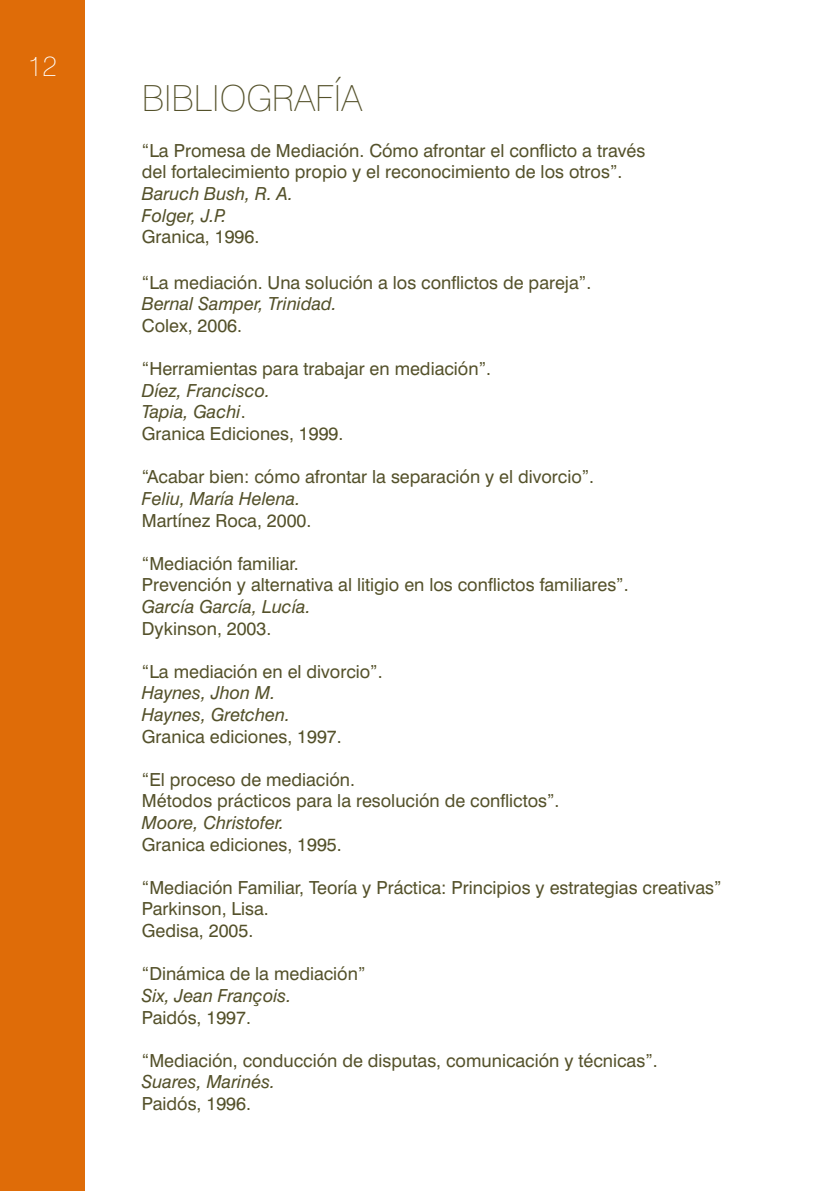
<style>
.page{position:relative;width:840px;height:1191px;background:#fff}
.page>*{position:absolute;margin:0;border:0;box-sizing:border-box;transform-origin:0 0}
.t1{font:100 36px "Swiss 721 BT";color:#54512a}
.t2{font:100 28px "Swiss 721 BT";color:#fff}
.t3{font:18px/21.6px "Swiss 721 BT";color:#54512a}
.t4{font:italic 18px/21.6px "Swiss 721 BT";color:#54512a}
.s1{font-style:normal}
</style>
<div class="page">
<div style="left:0;top:0;width:85px;height:1191px;background:#df6c08"></div>
<h2 class="t2" style="left:28px;top:49px;width:31px">12</h2>
<h1 class="t1" style="left:142px;top:76px;width:221px">BIBLIOGRAFÍA</h1>
<p class="t3" style="left:142px;top:139px;width:504px">“La Promesa de Mediación. Cómo afrontar el conflicto a través del fortalecimiento propio y el reconocimiento de los otros”.</p>
<p class="t4" style="left:142px;top:183px;width:153px">Baruch Bush, R. A.<br>Folger, J.P.</p>
<p class="t3" style="left:142px;top:226px;width:119px">Granica, 1996.</p>
<p class="t3" style="left:142px;top:271px;width:450px">“La mediación. Una solución a los conflictos de pareja”.</p>
<p class="t4" style="left:142px;top:293px;width:196px">Bernal Samper, Trinidad.</p>
<p class="t3" style="left:142px;top:315px;width:102px">Colex, 2006.</p>
<p class="t3" style="left:142px;top:358px;width:350px">“Herramientas para trabajar en mediación”.</p>
<p class="t4" style="left:142px;top:379px;width:203px">Díez, Francisco.<br>Tapia, Gachi<span class="s1">.<br>Granica Ediciones, 1999.</span></p>
<p class="t3" style="left:142px;top:466px;width:453px">“Acabar bien: cómo afrontar la separación y el divorcio”.</p>
<p class="t4" style="left:142px;top:487px;width:160px">Feliu, María Helena.</p>
<p class="t3" style="left:142px;top:509px;width:171px">Martínez Roca, 2000.</p>
<p class="t3" style="left:142px;top:552px;width:488px">“Mediación familiar.<br>Prevención y alternativa al litigio en los conflictos familiares”.</p>
<p class="t4" style="left:142px;top:595px;width:170px">García García, Lucía.</p>
<p class="t3" style="left:142px;top:617px;width:131px">Dykinson, 2003.</p>
<p class="t3" style="left:142px;top:660px;width:242px">“La mediación en el divorcio”.</p>
<p class="t4" style="left:142px;top:682px;width:150px">Haynes, Jhon M.<br>Haynes, Gretchen.</p>
<p class="t3" style="left:142px;top:725px;width:201px">Granica ediciones, 1997.</p>
<p class="t3" style="left:142px;top:768px;width:419px">“El proceso de mediación.<br>Métodos prácticos para la resolución de conflictos”.</p>
<p class="t4" style="left:142px;top:811px;width:144px">Moore, Christofer.</p>
<p class="t3" style="left:142px;top:833px;width:201px">Granica ediciones, 1995.</p>
<p class="t3" style="left:142px;top:876px;width:581px">“Mediación Familiar, Teoría y Práctica: Principios y estrategias creativas”<br>Parkinson, Lisa.<br>Gedisa, 2005.</p>
<p class="t3" style="left:142px;top:963px;width:225px">“Dinámica de la mediación”</p>
<p class="t4" style="left:142px;top:984px;width:151px">Six, Jean François.</p>
<p class="t3" style="left:142px;top:1006px;width:111px">Paidós, 1997.</p>
<p class="t3" style="left:142px;top:1049px;width:517px">“Mediación, conducción de disputas, comunicación y técnicas”.</p>
<p class="t4" style="left:142px;top:1071px;width:135px">Suares, Marinés.</p>
<p class="t3" style="left:142px;top:1092px;width:111px">Paidós, 1996.</p>
</div>
